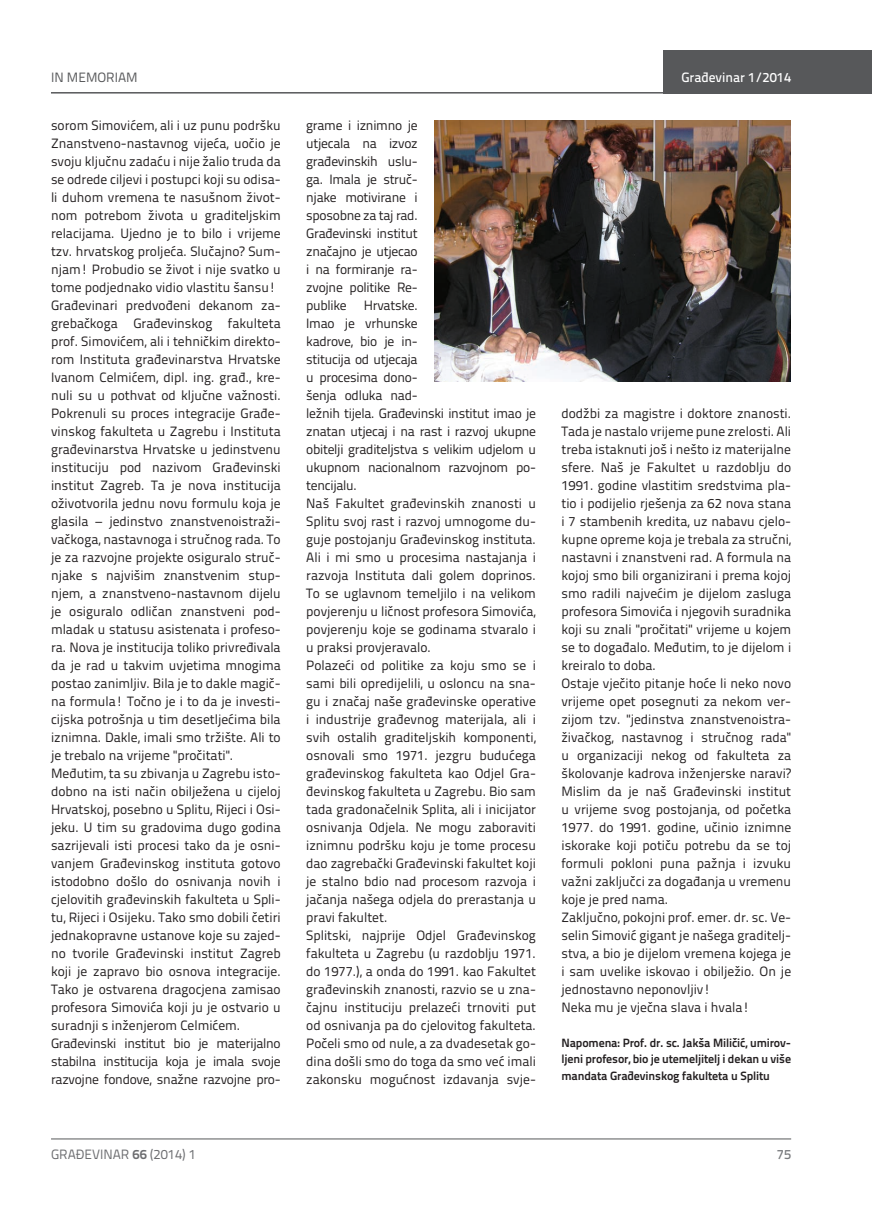
<style>
.page{position:relative;width:872px;height:1212px;background:#fff}
.page>*{position:absolute;margin:0;border:0;box-sizing:border-box;transform-origin:0 0}
.t1{font:13.5px/18px "Titillium Text 22 L";color:#231f20}
.t2{font:13.5px "Titillium Text 22 L";color:#6c6d70}
.t3{font:500 13.5px "Titillium Text 22 L";color:#fff}
.t4{font:13.5px "Titillium Text 22 L";color:#57585a}
.t5{font:500 13.5px "Titillium Text 22 L";color:#787a7d}
.t6{font:700 12px/16.5px "Titillium Text 22 L";letter-spacing:-.01em;color:#231f20;text-align:justify}
.s1{font-weight:700}
</style>
<div class="page">
<hr style="left:51px;top:1139px;width:740px;height:1px;background:#57585a">
<hr style="left:51px;top:92px;width:821px;height:2px;background:#57585a">
<div style="left:663px;top:50px;width:209px;height:44px;background:#57585a"></div>
<img style="left:435px;top:121px;width:355px;height:261px">
<p class="t4" style="left:51px;top:68px;width:88px">IN MEMORIAM</p>
<p class="t1" style="left:51px;top:115px;width:231px">sorom Simovićem, ali i uz punu podršku Znanstveno-nastavnog vijeća, uočio je svoju ključnu zadaću i nije žalio truda da se odrede ciljevi i postupci koji su odisa&shy;li duhom vremena te nasušnom život&shy;nom potrebom života u graditeljskim relacijama. Ujedno je to bilo i vrijeme tzv. hrvatskog proljeća. Slučajno? Sum&shy;njam! Probudio se život i nije svatko u tome podjednako vidio vlastitu šansu!<br>Građevinari predvođeni dekanom za&shy;grebačkoga Građevinskog fakulteta prof. Simovićem, ali i tehničkim direkto&shy;rom Instituta građevinarstva Hrvatske Ivanom Celmićem, dipl. ing. građ., kre&shy;nuli su u pothvat od ključne važnosti.<br>Pokrenuli su proces integracije Građe&shy;vinskog fakulteta u Zagrebu i Instituta građevinarstva Hrvatske u jedinstvenu instituciju pod nazivom Građevinski institut Zagreb. Ta je nova institucija oživotvorila jednu novu formulu koja je glasila – jedinstvo znanstvenoistraži&shy;vačkoga, nastavnoga i stručnog rada. To je za razvojne projekte osiguralo struč&shy;njake s najvišim znanstvenim stup&shy;njem, a znanstveno-nastavnom dijelu je osiguralo odličan znanstveni pod&shy;mladak u statusu asistenata i profeso&shy;ra. Nova je institucija toliko privređivala da je rad u takvim uvjetima mnogima postao zanimljiv. Bila je to dakle magič&shy;na formula! Točno je i to da je investi&shy;cijska potrošnja u tim desetljećima bila iznimna. Dakle, imali smo tržište. Ali to je trebalo na vrijeme "pročitati".<br>Međutim, ta su zbivanja u Zagrebu isto&shy;dobno na isti način obilježena u cijeloj Hrvatskoj, posebno u Splitu, Rijeci i Osi&shy;jeku. U tim su gradovima dugo godina sazrijevali isti procesi tako da je osni&shy;vanjem Građevinskog instituta gotovo istodobno došlo do osnivanja novih i cjelovitih građevinskih fakulteta u Spli&shy;tu, Rijeci i Osijeku. Tako smo dobili četiri jednakopravne ustanove koje su zajed&shy;no tvorile Građevinski institut Zagreb koji je zapravo bio osnova integracije.<br>Tako je ostvarena dragocjena zamisao profesora Simovića koji ju je ostvario u suradnji s inženjerom Celmićem.<br>Građevinski institut bio je materijalno stabilna institucija koja je imala svoje razvojne fondove, snažne razvojne pro-</p>
<p class="t1" style="left:306px;top:115px;width:113px;text-align:justify">grame i iznimno je utjecala na izvoz građevinskih uslu&shy;ga. Imala je struč&shy;njake motivirane i sposobne za taj rad.<br>Građevinski institut značajno je utjecao i na formiranje ra&shy;zvojne politike Re&shy;publike</p>
<p class="t1" style="left:306px;top:295px;width:231px;text-indent:58px">Hrvatske.<br>Imao je vrhunske<br>kadrove, bio je in-<br>stitucija od utjecaja<br>u procesima dono-<br>šenja odluka nad-<br>ležnih tijela. Građevinski institut imao je znatan utjecaj i na rast i razvoj ukupne obitelji graditeljstva s velikim udjelom u ukupnom nacionalnom razvojnom po&shy;tencijalu.<br>Naš Fakultet građevinskih znanosti u Splitu svoj rast i razvoj umnogome du&shy;guje postojanju Građevinskog instituta.<br>Ali i mi smo u procesima nastajanja i razvoja Instituta dali golem doprinos.<br>To se uglavnom temeljilo i na velikom povjerenju u ličnost profesora Simovića, povjerenju koje se godinama stvaralo i u praksi provjeravalo.<br>Polazeći od politike za koju smo se i sami bili opredijelili, u osloncu na sna&shy;gu i značaj naše građevinske operative i industrije građevnog materijala, ali i svih ostalih graditeljskih komponenti, osnovali smo 1971. jezgru budućega građevinskog fakulteta kao Odjel Gra&shy;đevinskog fakulteta u Zagrebu. Bio sam tada gradonačelnik Splita, ali i inicijator osnivanja Odjela. Ne mogu zaboraviti iznimnu podršku koju je tome procesu dao zagrebački Građevinski fakultet koji je stalno bdio nad procesom razvoja i jačanja našega odjela do prerastanja u pravi fakultet.<br>Splitski, najprije Odjel Građevinskog fakulteta u Zagrebu (u razdoblju 1971. do 1977.), a onda do 1991. kao Fakultet građevinskih znanosti, razvio se u zna&shy;čajnu instituciju prelazeći trnoviti put od osnivanja pa do cjelovitog fakulteta.<br>Počeli smo od nule, a za dvadesetak go&shy;dina došli smo do toga da smo već imali zakonsku mogućnost izdavanja svje-</p>
<p class="t3" style="left:681px;top:67px;width:111px">Građevinar 1/2014</p>
<p class="t1" style="left:561px;top:403px;width:231px">dodžbi za magistre i doktore znanosti.<br>Tada je nastalo vrijeme pune zrelosti. Ali treba istaknuti još i nešto iz materijalne sfere. Naš je Fakultet u razdoblju do 1991. godine vlastitim sredstvima pla&shy;tio i podijelio rješenja za 62 nova stana i 7 stambenih kredita, uz nabavu cjelo&shy;kupne opreme koja je trebala za stručni, nastavni i znanstveni rad. A formula na kojoj smo bili organizirani i prema kojoj smo radili najvećim je dijelom zasluga profesora Simovića i njegovih suradnika koji su znali "pročitati" vrijeme u kojem se to događalo. Međutim, to je dijelom i kreiralo to doba.<br>Ostaje vječito pitanje hoće li neko novo vrijeme opet posegnuti za nekom ver&shy;zijom tzv. "jedinstva znanstvenoistra&shy;živačkog, nastavnog i stručnog rada" u organizaciji nekog od fakulteta za školovanje kadrova inženjerske naravi?<br>Mislim da je naš Građevinski institut u vrijeme svog postojanja, od početka 1977. do 1991. godine, učinio iznimne iskorake koji potiču potrebu da se toj formuli pokloni puna pažnja i izvuku važni zaključci za događanja u vremenu koje je pred nama.<br>Zaključno, pokojni prof. emer. dr. sc. Ve&shy;selin Simović gigant je našega graditelj&shy;stva, a bio je dijelom vremena kojega je i sam uvelike iskovao i obilježio. On je jednostavno neponovljiv!<br>Neka mu je vječna slava i hvala!</p>
<p class="t6" style="left:561px;top:1033px;width:231px">Napomena: Prof. dr. sc. Jakša Miličić, umirov&shy;ljeni profesor, bio je utemeljitelj i dekan u više mandata Građevinskog fakulteta u Splitu</p>
<p class="t2" style="left:51px;top:1144px;width:146px">GRAĐEVINAR <span class="s1">66</span> (2014) 1</p>
<p class="t5" style="left:777px;top:1144px;width:16px">75</p>
</div>
